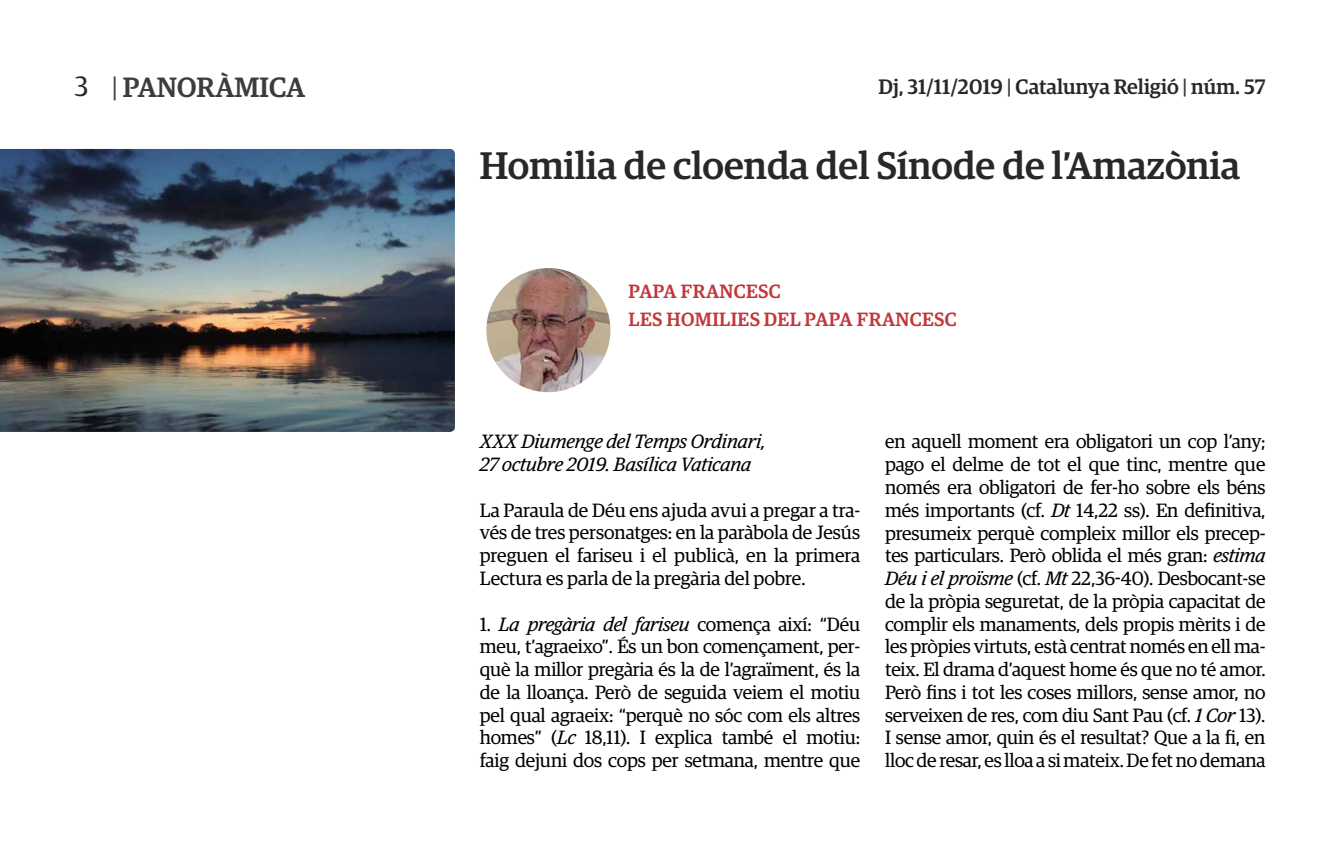
<style>
.page{position:relative;width:1340px;height:844px;background:#fff}
.page>*{position:absolute;margin:0;border:0;box-sizing:border-box;transform-origin:0 0}
.t1{font:500 38.5px "Guardian Egyp";color:#282827}
.t2{font:500 28px "Guardian Egyp";color:#3c3c3b}
.t3{font:500 21px "Guardian Egyp";color:#282827}
.t4{font:19.25px/22.8px "Guardian Egyp";letter-spacing:-.01em;color:#000;text-align:justify}
.t5{font:italic 19.25px/22.8px "Guardian Egyp";color:#000}
.t6{font:500 19.25px/27.7px "Guardian Egyp";letter-spacing:.02em;color:#c1373c}
.s1{font-weight:400;color:#282827}
.s2{font-weight:400}
.s3{color:#3c3c3b}
.s4{font-style:italic}
</style>
<div class="page">
<img style="left:0;top:149px;width:455px;height:283px">
<img style="left:486px;top:268px;width:124px;height:124px;border-radius:62px">
<h2 class="t2" style="left:74px;top:67px;width:232px"><span class="s1">3</span> <span class="s2">|</span> PANORÀMICA</h2>
<p class="t3" style="left:878px;top:71px;width:388px">Dj, 31/11/2019 <span class="s3">|</span> Catalunya Religió <span class="s3">|</span> núm. 57</p>
<h1 class="t1" style="left:480px;top:138px;width:762px">Homilia de cloenda del Sínode de l’Amazònia</h1>
<p class="t6" style="left:628px;top:276px;width:330px">PAPA FRANCESC<br>LES HOMILIES DEL PAPA FRANCESC</p>
<p class="t5" style="left:480px;top:429px;width:287px">XXX Diumenge del Temps Ordinari,<br>27 octubre 2019. Basílica Vaticana</p>
<p class="t4" style="left:480px;top:497px;width:382px">La Paraula de Déu ens ajuda avui a pregar a tra&shy;vés de tres personatges: en la paràbola de Jesús preguen el fariseu i el publicà, en la primera Lectura es parla de la pregària del pobre.</p>
<p class="t4" style="left:480px;top:611px;width:382px">1. <span class="s4">La pregària del fariseu</span> comença així: “Déu meu, t’agraeixo”. És un bon començament, per&shy;què la millor pregària és la de l’agraïment, és la de la lloança. Però de seguida veiem el motiu pel qual agraeix: “perquè no sóc com els altres homes” (<span class="s4">Lc</span> 18,11). I explica també el motiu: faig dejuni dos cops per setmana, mentre que</p>
<p class="t4" style="left:885px;top:429px;width:382px">en aquell moment era obligatori un cop l’any; pago el delme de tot el que tinc, mentre que només era obligatori de fer-ho sobre els béns més importants (cf. <span class="s4">Dt</span> 14,22 ss). En definitiva, presumeix perquè compleix millor els precep&shy;tes particulars. Però oblida el més gran: <span class="s4">estima Déu i el proïsme</span> (cf. <span class="s4">Mt</span> 22,36-40). Desbocant-se de la pròpia seguretat, de la pròpia capacitat de complir els manaments, dels propis mèrits i de les pròpies virtuts, està centrat només en ell ma&shy;teix. El drama d’aquest home és que no té amor.<br>Però fins i tot les coses millors, sense amor, no serveixen de res, com diu Sant Pau (cf. <span class="s4">1 Cor</span> 13).<br>I sense amor, quin és el resultat? Que a la fi, en lloc de resar, es lloa a si mateix. De fet no demana</p>
</div>
